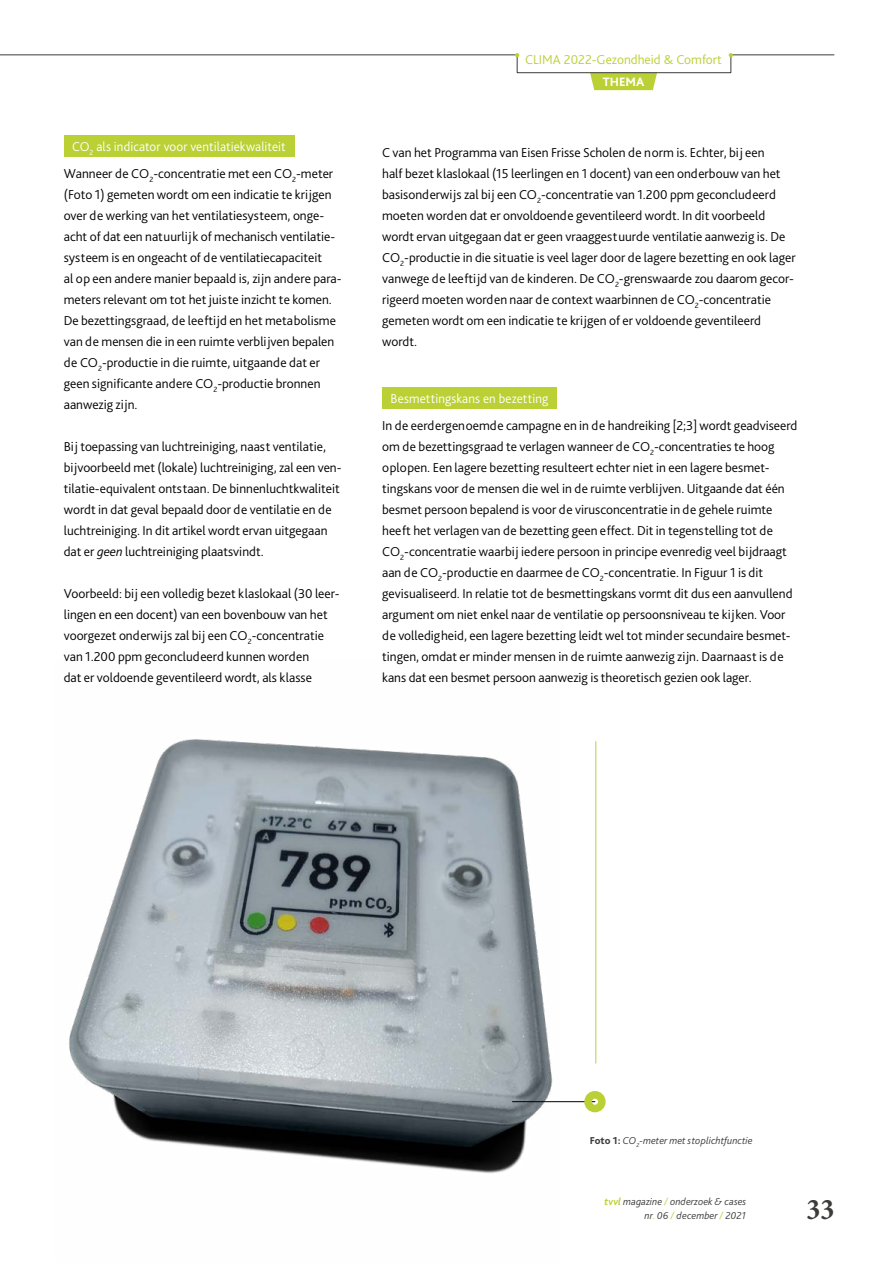
<style>
.page{position:relative;width:893px;height:1263px;background:#fff}
.page>*{position:absolute;margin:0;border:0;box-sizing:border-box;transform-origin:0 0}
.t1{font:700 condensed 30px "Minion Pro";color:#3c3c3b}
.t2{font:300 13.5px/21px "Bliss Pro";color:#000}
.t3{font:300 13.5px "Bliss Pro";color:#bbd034}
.t4{font:300 13.5px "Bliss Pro";letter-spacing:.005em;color:#fff}
.t5{font:800 12.75px "Bliss Pro";color:#fff}
.t6{font:italic 300 10.5px/13.5px "Bliss Pro";color:#3c3c3b;text-align:right}
.s1{color:#fff}
.s2{font-style:italic}
.s3{font-weight:800;font-style:normal}
.s4{font-weight:700;color:#bbd034}
.s5{color:#bbd034}
</style>
<div class="page">
<img style="left:69px;top:739px;width:491px;height:435px">
<hr style="left:731px;top:54px;width:103px;height:1px;background:#3c3c3b">
<hr style="left:0;top:54px;width:517px;height:1px;background:#3c3c3b">
<svg style="left:590px;top:73px;width:67px;height:17px"></svg>
<div style="left:517px;top:55px;width:214px;height:18px;border:1px solid #3c3c3b"></div>
<svg style="left:515px;top:53px;width:4px;height:4px"></svg>
<svg style="left:729px;top:53px;width:4px;height:4px"></svg>
<div style="left:64px;top:135px;width:230px;height:22px;background:#bbd034"></div>
<div style="left:382px;top:387px;width:175px;height:22px;background:#bbd034"></div>
<hr style="left:512px;top:1101px;width:83px;height:1px;background:#000">
<div style="left:584px;top:1091px;width:22px;height:21px;border:8px solid #bbd034;border-radius:50%"></div>
<hr style="left:595px;top:741px;width:1px;height:322px;background:#bbd034">
<p class="t2" style="left:64px;top:132px;width:271px;line-height:26.8px;text-indent:9px"><span class="s1">CO</span><sub>2</sub> <span class="s1">als indicator voor ventilatiekwaliteit<br></span>Wanneer de CO<sub>2</sub>-concentratie met een CO<sub>2</sub>-meter</p>
<p class="t2" style="left:64px;top:183px;width:279px">(Foto 1) gemeten wordt om een indicatie te krijgen over de werking van het ventilatiesysteem, onge&shy;acht of dat een natuurlijk of mechanisch ventilatie&shy;systeem is en ongeacht of de ventilatiecapaciteit<br>al op een andere manier bepaald is, zijn andere para&shy;meters relevant om tot het juiste inzicht te komen.<br>De bezettingsgraad, de leeftijd en het metabolisme van de mensen die in een ruimte verblijven bepalen de CO<sub>2</sub>-productie in die ruimte, uitgaande dat er geen significante andere CO<sub>2</sub>-productie bronnen aanwezig zijn.</p>
<p class="t2" style="left:64px;top:435px;width:279px">Bij toepassing van luchtreiniging, naast ventilatie, bijvoorbeeld met (lokale) luchtreiniging, zal een ven&shy;tilatie-equivalent ontstaan. De binnenluchtkwaliteit wordt in dat geval bepaald door de ventilatie en de luchtreiniging. In dit artikel wordt ervan uitgegaan dat er <span class="s2">geen</span> luchtreiniging plaatsvindt.</p>
<p class="t2" style="left:64px;top:582px;width:277px">Voorbeeld: bij een volledig bezet klaslokaal (30 leer&shy;lingen en een docent) van een bovenbouw van het voorgezet onderwijs zal bij een CO<sub>2</sub>-concentratie van 1.200 ppm geconcludeerd kunnen worden<br>dat er voldoende geventileerd wordt, als klasse</p>
<p class="t3" style="left:525px;top:52px;width:198px">CLIMA 2022-Gezondheid &amp; Comfort</p>
<p class="t5" style="left:603px;top:74px;width:43px">THEMA</p>
<p class="t2" style="left:382px;top:141px;width:415px">C van het Programma van Eisen Frisse Scholen de norm is. Echter, bij een<br>half bezet klaslokaal (15 leerlingen en 1 docent) van een onderbouw van het basisonderwijs zal bij een CO<sub>2</sub>-concentratie van 1.200 ppm geconcludeerd moeten worden dat er onvoldoende geventileerd wordt. In dit voorbeeld wordt ervan uitgegaan dat er geen vraaggestuurde ventilatie aanwezig is. De CO<sub>2</sub>-productie in die situatie is veel lager door de lagere bezetting en ook lager vanwege de leeftijd van de kinderen. De CO<sub>2</sub>-grenswaarde zou daarom gecor&shy;rigeerd moeten worden naar de context waarbinnen de CO<sub>2</sub>-concentratie gemeten wordt om een indicatie te krijgen of er voldoende geventileerd wordt.</p>
<p class="t4" style="left:391px;top:390px;width:159px">Besmettingskans en bezetting</p>
<p class="t2" style="left:382px;top:414px;width:417px">In de eerdergenoemde campagne en in de handreiking [2;3] wordt geadviseerd om de bezettingsgraad te verlagen wanneer de CO<sub>2</sub>-concentraties te hoog oplopen. Een lagere bezetting resulteert echter niet in een lagere besmet&shy;tingskans voor de mensen die wel in de ruimte verblijven. Uitgaande dat één besmet persoon bepalend is voor de virusconcentratie in de gehele ruimte heeft het verlagen van de bezetting geen effect. Dit in tegenstelling tot de CO<sub>2</sub>-concentratie waarbij iedere persoon in principe evenredig veel bijdraagt aan de CO<sub>2</sub>-productie en daarmee de CO<sub>2</sub>-concentratie. In Figuur 1 is dit gevisualiseerd. In relatie tot de besmettingskans vormt dit dus een aanvullend argument om niet enkel naar de ventilatie op persoonsniveau te kijken. Voor de volledigheid, een lagere bezetting leidt wel tot minder secundaire besmet&shy;tingen, omdat er minder mensen in de ruimte aanwezig zijn. Daarnaast is de kans dat een besmet persoon aanwezig is theoretisch gezien ook lager.</p>
<p class="t6" style="left:590px;top:1133px;width:164px"><span class="s3">Foto 1:</span> CO<sub>2</sub>-meter met stoplichtfunctie</p>
<p class="t6" style="left:605px;top:1195px;width:143px"><span class="s4">tvvl</span> magazine <span class="s5">/</span> onderzoek &amp; cases nr<span class="s5">.</span> 06 <span class="s5">/</span> december <span class="s5">/</span> 2021</p>
<h1 class="t1" style="left:806px;top:1188px;width:29px">33</h1>
</div>
